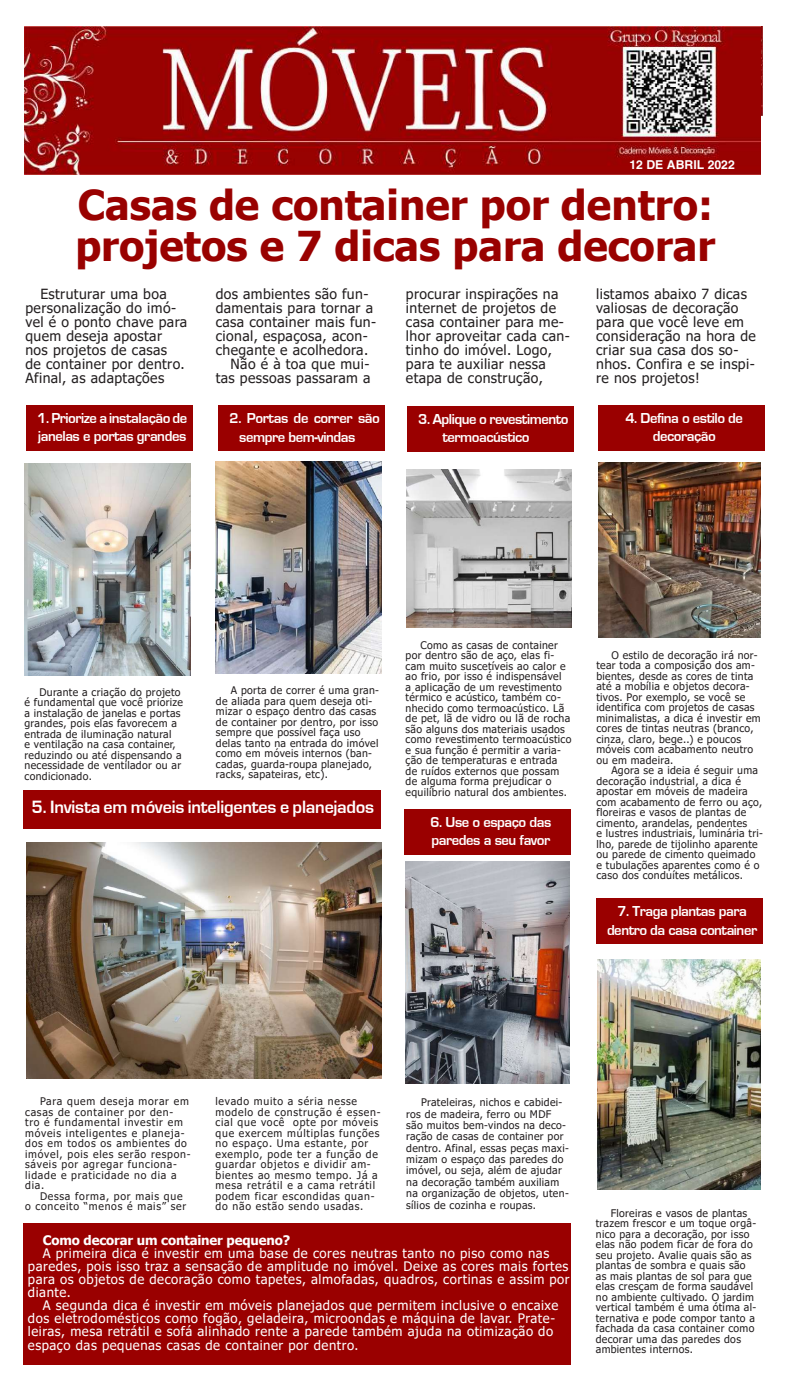
<style>
.page{position:relative;width:787px;height:1389px;background:#fff}
.page>*{position:absolute;margin:0;border:0;box-sizing:border-box;transform-origin:0 0}
.t1{font:700 41.12px/41.1px "Tahoma";color:#990100}
.t2{font:18.38px "Eurose";letter-spacing:-.01em;color:#fff}
.t3{font:14.88px/18.4px "Eurose";letter-spacing:-.03em;color:#fff}
.t4{font:14px/14px "Tahoma";letter-spacing:.03em;color:#231f20}
.t5{font:13.12px/13.1px "Tahoma";letter-spacing:.04em;color:#fff}
.t6{font:700 13.12px "Tahoma";letter-spacing:-.01em;color:#fff}
.t7{font:700 12.25px "Helvetica";color:#fff}
.t8{font:10.5px/10.5px "Tahoma";letter-spacing:.03em;color:#231f20}
.t9{font:10.5px/10.5px "Tahoma";letter-spacing:.07em;color:#231f20}
</style>
<div class="page">
<div style="left:24px;top:1223px;width:546px;height:141px;background:#9a0000"></div>
<img style="left:25px;top:27px;width:735px;height:147px">
<img style="left:25px;top:463px;width:165px;height:212px">
<div style="left:26px;top:405px;width:166px;height:46px;background:#9a0000"></div>
<div style="left:24px;top:791px;width:357px;height:38px;background:#9a0000"></div>
<div style="left:218px;top:406px;width:166px;height:45px;background:#9a0000"></div>
<div style="left:407px;top:406px;width:166px;height:46px;background:#9a0000"></div>
<div style="left:404px;top:809px;width:166px;height:46px;background:#9a0000"></div>
<div style="left:595px;top:898px;width:166px;height:46px;background:#9a0000"></div>
<div style="left:597px;top:405px;width:167px;height:46px;background:#9a0000"></div>
<img style="left:216px;top:462px;width:165px;height:211px">
<img style="left:406px;top:470px;width:165px;height:158px">
<img style="left:598px;top:463px;width:162px;height:174px">
<img style="left:26px;top:842px;width:355px;height:237px">
<img style="left:406px;top:861px;width:163px;height:223px">
<img style="left:597px;top:959px;width:163px;height:231px">
<p class="t7" style="left:629px;top:157px;width:107px">12 DE ABRIL 2022</p>
<h1 class="t1" style="left:75px;top:186px;width:641px">Casas de container por dentro: projetos e 7 dicas para decorar</h1>
<h3 class="t4" style="left:25px;top:288px;width:163px;text-indent:15px">Estruturar uma boa personalização do imó&shy;vel é o ponto chave para quem deseja apostar nos projetos de casas<br>de container por dentro.<br>Afinal, as adaptações</h3>
<h3 class="t4" style="left:215px;top:288px;width:162px;text-align:center">dos ambientes são fun&shy;damentais para tornar a casa container mais fun&shy;cional, espaçosa, acon&shy;chegante e acolhedora.<br>Não é à toa que mui&shy;tas pessoas passaram a</h3>
<h3 class="t4" style="left:406px;top:288px;width:165px">procurar inspirações na internet de projetos de casa container para me&shy;lhor aproveitar cada can&shy;tinho do imóvel. Logo, para te auxiliar nessa etapa de construção,</h3>
<h3 class="t4" style="left:596px;top:288px;width:161px">listamos abaixo 7 dicas valiosas de decoração para que você leve em consideração na hora de criar sua casa dos so&shy;nhos. Confira e se inspi&shy;re nos projetos!</h3>
<h3 class="t3" style="left:37px;top:409px;width:152px">1. Priorize a instalação de janelas e portas grandes</h3>
<h3 class="t3" style="left:239px;top:409px;width:142px;text-indent:-10px">2. Portas de correr são sempre bem-vindas</h3>
<h3 class="t3" style="left:442px;top:410px;width:127px;text-indent:-24px">3. Aplique o revestimento termoacústico</h3>
<h3 class="t3" style="left:625px;top:409px;width:119px;text-align:center">4. Defina o estilo de decoração</h3>
<p class="t8" style="left:24px;top:687px;width:160px;text-indent:15px">Durante a criação do projeto é fundamental que você priorize a instalação de janelas e portas grandes, pois elas favorecem a entrada de iluminação natural<br>e ventilação na casa container, reduzindo ou até dispensando a necessidade de ventilador ou ar condicionado.</p>
<p class="t8" style="left:216px;top:686px;width:164px;text-indent:15px">A porta de correr é uma gran&shy;de aliada para quem deseja oti&shy;mizar o espaço dentro das casas de container por dentro, por isso sempre que possível faça uso delas tanto na entrada do imóvel como em móveis internos (ban&shy;cadas, guarda-roupa planejado, racks, sapateiras, etc).</p>
<h2 class="t2" style="left:32px;top:797px;width:344px">5. Invista em móveis inteligentes e planejados</h2>
<p class="t8" style="left:405px;top:640px;width:167px;text-indent:15px">Como as casas de container por dentro são de aço, elas fi&shy;cam muito suscetíveis ao calor e ao frio, por isso é indispensável<br>a aplicação de um revestimento térmico e acústico, também co&shy;nhecido como termoacústico. Lã de pet, lã de vidro ou lã de rocha são alguns dos materiais usados como revestimento termoacústico e sua função é permitir a varia&shy;ção de temperaturas e entrada de ruídos externos que possam de alguma forma prejudicar o equilíbrio natural dos ambientes.</p>
<h3 class="t3" style="left:430px;top:813px;width:122px">6. Use o espaço das paredes a seu favor</h3>
<p class="t8" style="left:596px;top:650px;width:166px;text-indent:15px">O estilo de decoração irá nor&shy;tear toda a composição dos am&shy;bientes, desde as cores de tinta até a mobília e objetos decora&shy;tivos. Por exemplo, se você se identifica com projetos de casas minimalistas, a dica é investir em cores de tintas neutras (branco, cinza, claro, bege..) e poucos móveis com acabamento neutro ou em madeira.</p>
<p class="t8" style="left:596px;top:766px;width:168px;text-indent:15px">Agora se a ideia é seguir uma decoração industrial, a dica é apostar em móveis de madeira com acabamento de ferro ou aço, floreiras e vasos de plantas de cimento, arandelas, pendentes<br>e lustres industriais, luminária tri&shy;lho, parede de tijolinho aparente ou parede de cimento queimado e tubulações aparentes como é o caso dos conduítes metálicos.</p>
<h3 class="t3" style="left:606px;top:902px;width:152px;text-align:center">7. Traga plantas para dentro da casa container</h3>
<p class="t9" style="left:25px;top:1097px;width:167px;text-indent:15px">Para quem deseja morar em casas de container por den-<br>tro é fundamental investir em móveis inteligentes e planeja&shy;dos em todos os ambientes do imóvel, pois eles serão respon&shy;sáveis por agregar funciona&shy;lidade e praticidade no dia a dia.</p>
<p class="t9" style="left:25px;top:1191px;width:163px;text-indent:15px">Dessa forma, por mais que o conceito “menos é mais” ser</p>
<p class="t9" style="left:215px;top:1097px;width:166px">levado muito a séria nesse modelo de construção é essen&shy;cial que você opte por móveis que exercem múltiplas funções no espaço. Uma estante, por exemplo, pode ter a função de guardar objetos e dividir am&shy;bientes ao mesmo tempo. Já a mesa retrátil e a cama retrátil podem ficar escondidas quan&shy;do não estão sendo usadas.</p>
<p class="t8" style="left:406px;top:1097px;width:164px;line-height:11.4px;text-indent:15px">Prateleiras, nichos e cabidei&shy;ros de madeira, ferro ou MDF são muitos bem-vindos na deco&shy;ração de casas de container por dentro. Afinal, essas peças maxi&shy;mizam o espaço das paredes do imóvel, ou seja, além de ajudar na decoração também auxiliam na organização de objetos, uten&shy;sílios de cozinha e roupas.</p>
<p class="t6" style="left:43px;top:1231px;width:249px">Como decorar um container pequeno?</p>
<p class="t5" style="left:28px;top:1247px;width:543px;text-indent:15px">A primeira dica é investir em uma base de cores neutras tanto no piso como nas paredes, pois isso traz a sensação de amplitude no imóvel. Deixe as cores mais fortes para os objetos de decoração como tapetes, almofadas, quadros, cortinas e assim por diante.</p>
<p class="t5" style="left:28px;top:1300px;width:532px;text-indent:15px">A segunda dica é investir em móveis planejados que permitem inclusive o encaixe dos eletrodomésticos como fogão, geladeira, microondas e máquina de lavar. Prate&shy;leiras, mesa retrátil e sofá alinhado rente a parede também ajuda na otimização do espaço das pequenas casas de container por dentro.</p>
<p class="t8" style="left:595px;top:1208px;width:162px;text-indent:15px">Floreiras e vasos de plantas trazem frescor e um toque orgâ&shy;nico para a decoração, por isso elas não podem ficar de fora do seu projeto. Avalie quais são as plantas de sombra e quais são as mais plantas de sol para que elas cresçam de forma saudável no ambiente cultivado. O jardim vertical também é uma ótima al&shy;ternativa e pode compor tanto a fachada da casa container como decorar uma das paredes dos ambientes internos.</p>
</div>
